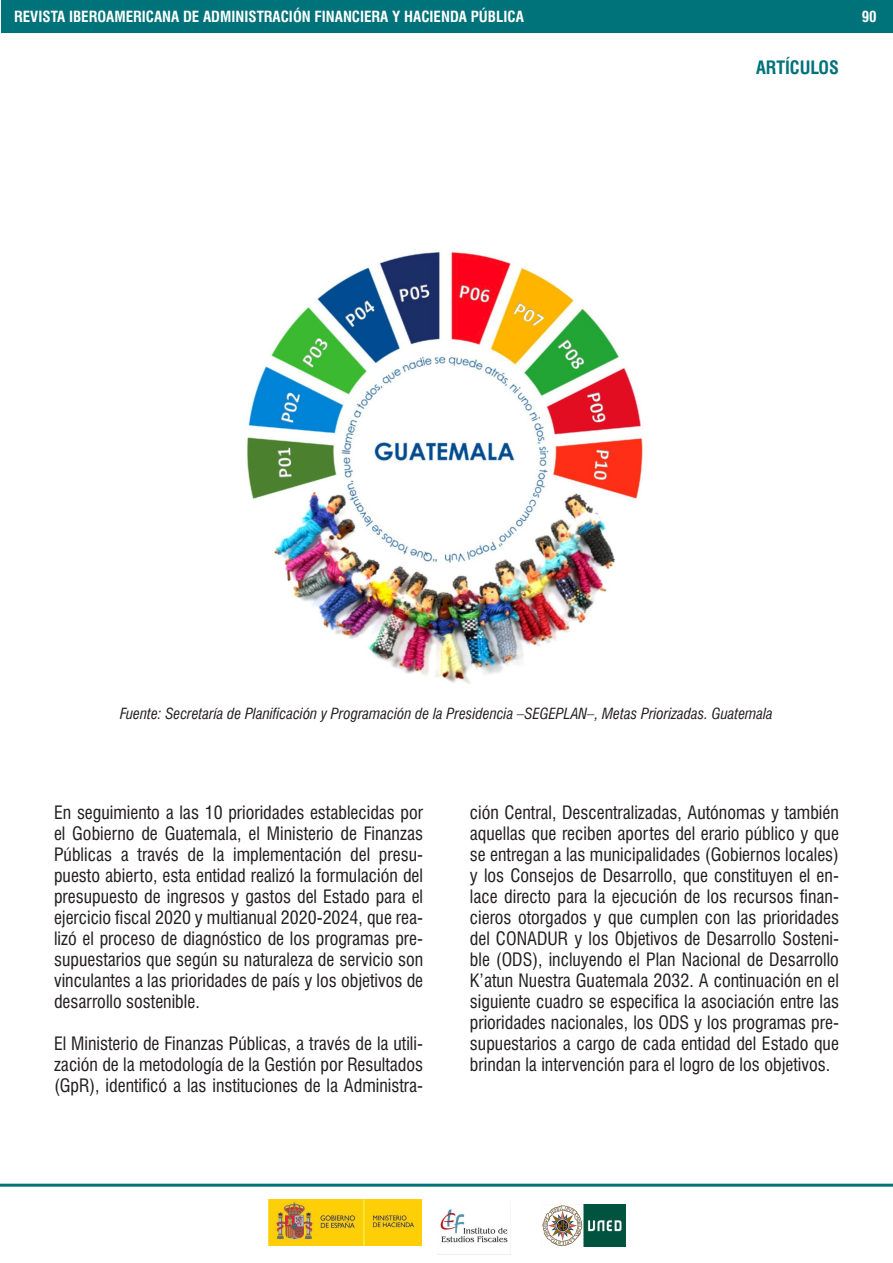
<style>
.page{position:relative;width:893px;height:1263px;background:#fff}
.page>*{position:absolute;margin:0;border:0;box-sizing:border-box;transform-origin:0 0}
.t1{font:condensed 18px/21px "Swiss 721 BT";color:#231f20;text-align:justify}
.t2{font:700 condensed 18px "Swiss 721 BT";color:#007279}
.t3{font:italic condensed 15px "Swiss 721 BT";color:#231f20}
.t4{font:700 condensed 15px "Swiss 721 BT";color:#fff}
</style>
<div class="page">
<hr style="left:0;top:1184px;width:893px;height:3px;background:#007279">
<div style="left:1px;top:0;width:892px;height:33px;background:#007279"></div>
<img style="left:542px;top:1204px;width:83px;height:42px">
<img style="left:269px;top:1199px;width:153px;height:47px">
<img style="left:440px;top:1209px;width:68px;height:34px">
<img style="left:247px;top:251px;width:396px;height:433px">
<p class="t4" style="left:14px;top:8px;width:511px">REVISTA IBEROAMERICANA DE ADMINISTRACIÓN FINANCIERA Y HACIENDA PÚBLICA</p>
<p class="t4" style="left:862px;top:8px;width:16px">90</p>
<p class="t2" style="left:756px;top:57px;width:84px">ARTÍCULOS</p>
<p class="t3" style="left:120px;top:705px;width:654px">Fuente: Secretaría de Planificación y Programación de la Presidencia –SEGEPLAN–, Metas Priorizadas. Guatemala</p>
<p class="t1" style="left:54px;top:802px;width:371px">En seguimiento a las 10 prioridades establecidas por el Gobierno de Guatemala, el Ministerio de Finanzas Públicas a través de la implementación del presu&shy;puesto abierto, esta entidad realizó la formulación del presupuesto de ingresos y gastos del Estado para el ejercicio fiscal 2020 y multianual 2020-2024, que rea&shy;lizó el proceso de diagnóstico de los programas pre&shy;supuestarios que según su naturaleza de servicio son vinculantes a las prioridades de país y los objetivos de desarrollo sostenible.</p>
<p class="t1" style="left:54px;top:1033px;width:371px">El Ministerio de Finanzas Públicas, a través de la utili&shy;zación de la metodología de la Gestión por Resultados (GpR), identificó a las instituciones de la Administra-</p>
<p class="t1" style="left:470px;top:802px;width:371px">ción Central, Descentralizadas, Autónomas y también aquellas que reciben aportes del erario público y que se entregan a las municipalidades (Gobiernos locales) y los Consejos de Desarrollo, que constituyen el en&shy;lace directo para la ejecución de los recursos finan&shy;cieros otorgados y que cumplen con las prioridades del CONADUR y los Objetivos de Desarrollo Sosteni&shy;ble (ODS), incluyendo el Plan Nacional de Desarrollo K’atun Nuestra Guatemala 2032. A continuación en el siguiente cuadro se especifica la asociación entre las prioridades nacionales, los ODS y los programas pre&shy;supuestarios a cargo de cada entidad del Estado que brindan la intervención para el logro de los objetivos.</p>
</div>
